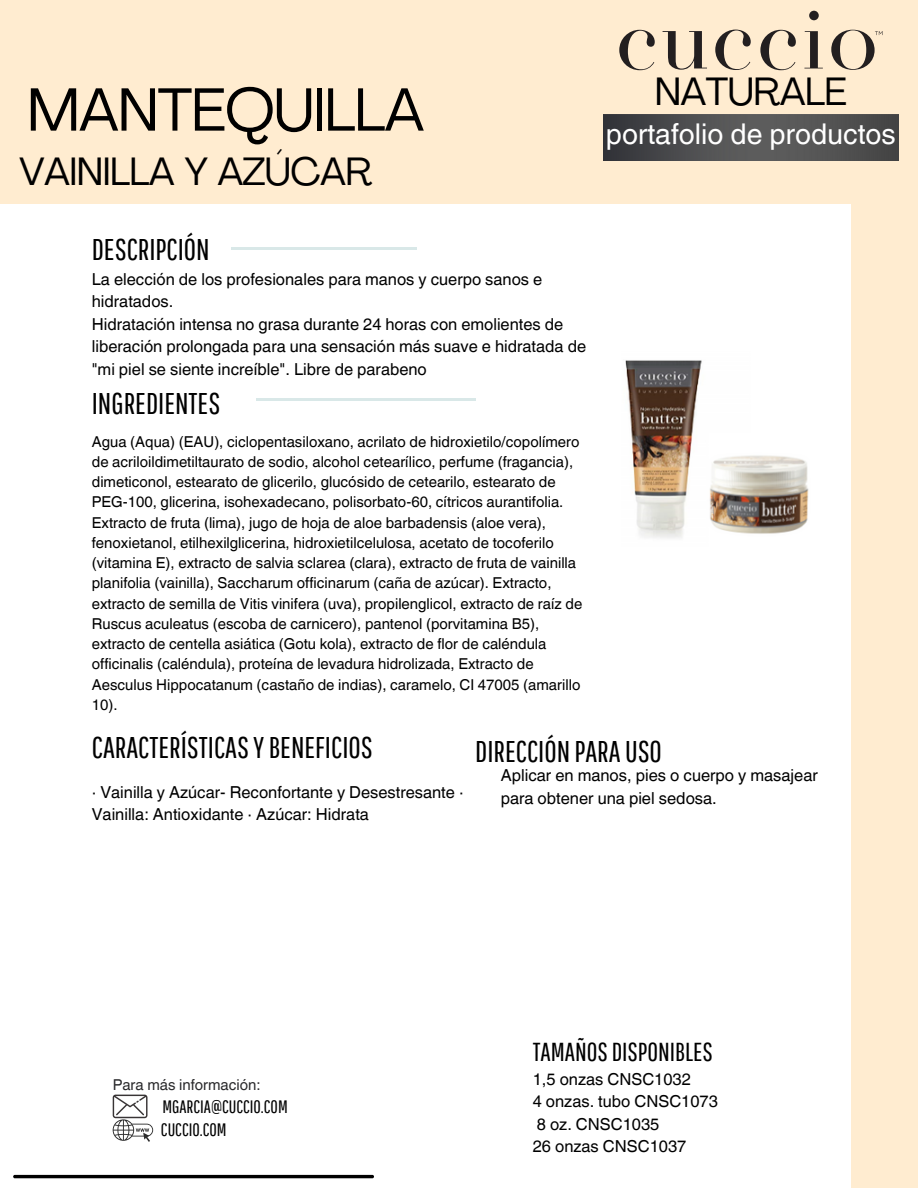
<style>
.page{position:relative;width:918px;height:1188px;background:#ffecd0}
.page>*{position:absolute;margin:0;border:0;box-sizing:border-box;transform-origin:0 0}
.t1{font:60px "Agrandir";letter-spacing:-.015em;color:#000}
.t2{font:39px "Agrandir";letter-spacing:-.015em;color:#000}
.t3{font:30px "Pathway Gothic One";color:#000}
.t4{font:28.65px "Helvetica World";color:#fff}
.t5{font:26.1px "Pathway Gothic One";color:#000}
.t6{font:18px "Pathway Gothic One";color:#000}
.t7{font:16.5px/22.5px "Helvetica World";color:#000}
.t8{font:15px/20.2px "Helvetica World";color:#000}
.t9{font:15px "Helvetica World";color:#2a2a2c}
</style>
<div class="page">
<div style="left:0;top:204px;width:851px;height:984px;background:#fff"></div>
<img style="left:625px;top:360px;width:184px;height:178px">
<hr style="left:232px;top:247px;width:185px;height:2px;background:#d9e8e8">
<hr style="left:256px;top:398px;width:219px;height:2px;background:#d9e8e8">
<svg style="left:619px;top:30px;width:36px;height:40px"></svg>
<svg style="left:663px;top:31px;width:44px;height:39px"></svg>
<svg style="left:715px;top:30px;width:36px;height:40px"></svg>
<svg style="left:760px;top:30px;width:36px;height:40px"></svg>
<svg style="left:804px;top:11px;width:19px;height:57px"></svg>
<svg style="left:831px;top:30px;width:52px;height:40px"></svg>
<img style="left:604px;top:115px;width:294px;height:46px">
<svg style="left:113px;top:1095px;width:40px;height:47px"></svg>
<hr style="left:13px;top:1175px;width:361px;height:3px;background:#000;border-radius:2px">
<p class="t1" style="left:27px;top:86px;width:399px">MANTEQUILLA</p>
<p class="t2" style="left:19px;top:156px;width:355px">VAINILLA Y AZÚCAR</p>
<p class="t3" style="left:92px;top:231px;width:119px">DESCRIPCIÓN</p>
<p class="t7" style="left:92px;top:268px;width:452px">La elección de los profesionales para manos y cuerpo sanos e hidratados.</p>
<p class="t7" style="left:92px;top:313px;width:496px">Hidratación intensa no grasa durante 24 horas con emolientes de liberación prolongada para una sensación más suave e hidratada de "mi piel se siente increíble". Libre de parabeno</p>
<p class="t3" style="left:92px;top:386px;width:130px">INGREDIENTES</p>
<p class="t8" style="left:92px;top:431px;width:492px">Agua (Aqua) (EAU), ciclopentasiloxano, acrilato de hidroxietilo/copolímero de acriloildimetiltaurato de sodio, alcohol cetearílico, perfume (fragancia), dimeticonol, estearato de glicerilo, glucósido de cetearilo, estearato de PEG-100, glicerina, isohexadecano, polisorbato-60, cítricos aurantifolia.<br>Extracto de fruta (lima), jugo de hoja de aloe barbadensis (aloe vera), fenoxietanol, etilhexilglicerina, hidroxietilcelulosa, acetato de tocoferilo (vitamina E), extracto de salvia sclarea (clara), extracto de fruta de vainilla planifolia (vainilla), Saccharum officinarum (caña de azúcar). Extracto, extracto de semilla de Vitis vinifera (uva), propilenglicol, extracto de raíz de Ruscus aculeatus (escoba de carnicero), pantenol (porvitamina B5), extracto de centella asiática (Gotu kola), extracto de flor de caléndula officinalis (caléndula), proteína de levadura hidrolizada, Extracto de Aesculus Hippocatanum (castaño de indias), caramelo, CI 47005 (amarillo 10).</p>
<p class="t2" style="left:655px;top:75px;width:194px">NATURALE</p>
<p class="t4" style="left:606px;top:117px;width:291px">portafolio de productos</p>
<p class="t3" style="left:92px;top:730px;width:283px">CARACTERÍSTICASYBENEFICIOS</p>
<p class="t7" style="left:92px;top:781px;width:373px">· Vainilla y Azúcar- Reconfortante y Desestresante ·<br>Vainilla: Antioxidante · Azúcar: Hidrata</p>
<p class="t3" style="left:475px;top:733px;width:188px">DIRECCIÓN PARA USO</p>
<p class="t7" style="left:501px;top:764px;width:319px">Aplicar en manos, pies o cuerpo y masajear para obtener una piel sedosa.</p>
<p class="t9" style="left:113px;top:1076px;width:150px">Para más información:</p>
<p class="t6" style="left:162px;top:1095px;width:127px">MGARCIA@CUCCIO.COM</p>
<p class="t6" style="left:161px;top:1119px;width:67px">CUCCIO.COM</p>
<p class="t5" style="left:533px;top:1036px;width:182px">TAMAÑOS DISPONIBLES</p>
<p class="t7" style="left:533px;top:1068px;width:160px">1,5 onzas CNSC1032</p>
<p class="t7" style="left:533px;top:1090px;width:187px">4 onzas. tubo CNSC1073</p>
<p class="t7" style="left:537px;top:1113px;width:124px">8 oz. CNSC1035</p>
<p class="t7" style="left:533px;top:1135px;width:155px">26 onzas CNSC1037</p>
</div>
